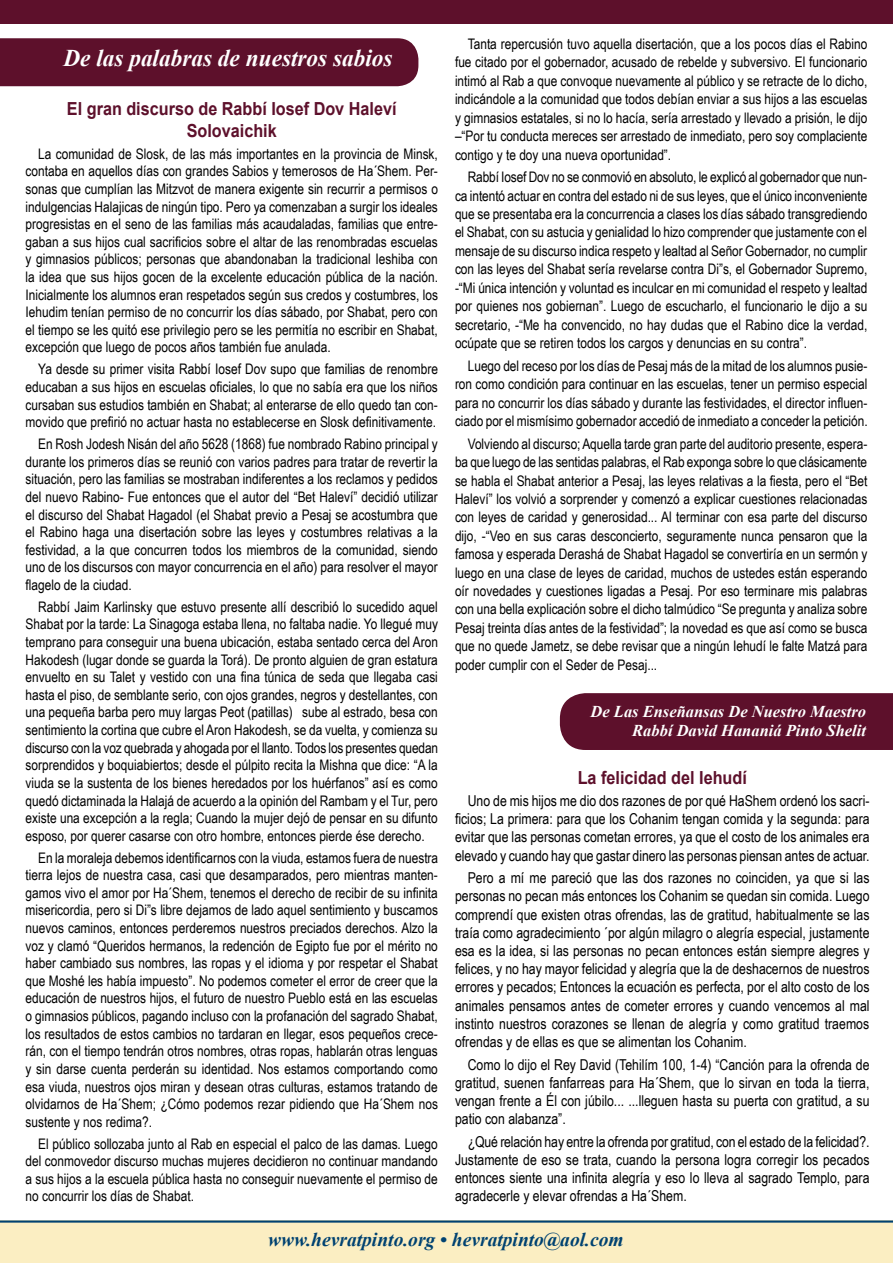
<style>
.page{position:relative;width:893px;height:1263px;background:#fff}
.page>*{position:absolute;margin:0;border:0;box-sizing:border-box;transform-origin:0 0}
.t1{font:italic 700 24px "Times New Roman";color:#fff}
.t2{font:italic 700 19.5px "Times New Roman";color:#004271}
.t3{font:700 18px/21.8px "Arial";color:#5d102b;text-align:center;scale:.9 1}
.t4{font:italic 700 16.5px/19.8px "Times New Roman";color:#fff;text-align:right}
.t5{font:15px/18.1px "Arial Narrow";color:#000;text-align:justify}
.t6{font:14.55px/17.5px "Arial Narrow";color:#000;text-align:justify}
</style>
<div class="page">
<div style="left:0;top:0;width:893px;height:24px;background:#5d102b"></div>
<div style="left:0;top:1220px;width:893px;height:43px;background:#fbeec2"></div>
<hr style="left:0;top:1220px;width:893px;height:2px;background:#004271">
<div style="left:0;top:38px;width:418px;height:48px;background:#5d102b"></div>
<div style="left:560px;top:693px;width:333px;height:57px;background:#5d102b"></div>
<h1 class="t1" style="left:63px;top:41px;width:331px">De las palabras de nuestros sabios</h1>
<p class="t3" style="left:67px;top:98px;width:368px">El gran discurso de Rabbí Iosef Dov Haleví<br>Solovaichik</p>
<p class="t6" style="left:26px;top:144px;width:414px;text-indent:13px">La comunidad de Slosk, de las más importantes en la provincia de Minsk, contaba en aquellos días con grandes Sabios y temerosos de Ha´Shem. Per&shy;sonas que cumplían las Mitzvot de manera exigente sin recurrir a permisos o indulgencias Halajicas de ningún tipo. Pero ya comenzaban a surgir los ideales progresistas en el seno de las familias más acaudaladas, familias que entre&shy;gaban a sus hijos cual sacrificios sobre el altar de las renombradas escuelas y gimnasios públicos; personas que abandonaban la tradicional Ieshiba con la idea que sus hijos gocen de la excelente educación pública de la nación.<br>Inicialmente los alumnos eran respetados según sus credos y costumbres, los Iehudim tenían permiso de no concurrir los días sábado, por Shabat, pero con el tiempo se les quitó ese privilegio pero se les permitía no escribir en Shabat, excepción que luego de pocos años también fue anulada.</p>
<p class="t6" style="left:26px;top:360px;width:414px;text-indent:13px">Ya desde su primer visita Rabbí Iosef Dov supo que familias de renombre educaban a sus hijos en escuelas oficiales, lo que no sabía era que los niños cursaban sus estudios también en Shabat; al enterarse de ello quedo tan con&shy;movido que prefirió no actuar hasta no establecerse en Slosk definitivamente.</p>
<p class="t6" style="left:26px;top:435px;width:414px;text-indent:13px">En Rosh Jodesh Nisán del año 5628 (1868) fue nombrado Rabino principal y durante los primeros días se reunió con varios padres para tratar de revertir la situación, pero las familias se mostraban indiferentes a los reclamos y pedidos del nuevo Rabino- Fue entonces que el autor del “Bet Haleví” decidió utilizar el discurso del Shabat Hagadol (el Shabat previo a Pesaj se acostumbra que el Rabino haga una disertación sobre las leyes y costumbres relativas a la festividad, a la que concurren todos los miembros de la comunidad, siendo uno de los discursos con mayor concurrencia en el año) para resolver el mayor flagelo de la ciudad.</p>
<p class="t6" style="left:26px;top:597px;width:414px;text-indent:13px">Rabbí Jaim Karlinsky que estuvo presente allí describió lo sucedido aquel Shabat por la tarde: La Sinagoga estaba llena, no faltaba nadie. Yo llegué muy temprano para conseguir una buena ubicación, estaba sentado cerca del Aron Hakodesh (lugar donde se guarda la Torá). De pronto alguien de gran estatura envuelto en su Talet y vestido con una fina túnica de seda que llegaba casi hasta el piso, de semblante serio, con ojos grandes, negros y destellantes, con una pequeña barba pero muy largas Peot (patillas) sube al estrado, besa con sentimiento la cortina que cubre el Aron Hakodesh, se da vuelta, y comienza su discurso con la voz quebrada y ahogada por el llanto. Todos los presentes quedan sorprendidos y boquiabiertos; desde el púlpito recita la Mishna que dice: “A la viuda se la sustenta de los bienes heredados por los huérfanos” así es como quedó dictaminada la Halajá de acuerdo a la opinión del Rambam y el Tur, pero existe una excepción a la regla; Cuando la mujer dejó de pensar en su difunto esposo, por querer casarse con otro hombre, entonces pierde ése derecho.</p>
<p class="t6" style="left:26px;top:848px;width:414px;text-indent:13px">En la moraleja debemos identificarnos con la viuda, estamos fuera de nuestra tierra lejos de nuestra casa, casi que desamparados, pero mientras manten&shy;gamos vivo el amor por Ha´Shem, tenemos el derecho de recibir de su infinita misericordia, pero si Di”s libre dejamos de lado aquel sentimiento y buscamos nuevos caminos, entonces perderemos nuestros preciados derechos. Alzo la voz y clamó “Queridos hermanos, la redención de Egipto fue por el mérito no haber cambiado sus nombres, las ropas y el idioma y por respetar el Shabat que Moshé les había impuesto”. No podemos cometer el error de creer que la educación de nuestros hijos, el futuro de nuestro Pueblo está en las escuelas o gimnasios públicos, pagando incluso con la profanación del sagrado Shabat, los resultados de estos cambios no tardaran en llegar, esos pequeños crece&shy;rán, con el tiempo tendrán otros nombres, otras ropas, hablarán otras lenguas y sin darse cuenta perderán su identidad. Nos estamos comportando como esa viuda, nuestros ojos miran y desean otras culturas, estamos tratando de olvidarnos de Ha´Shem; ¿Cómo podemos rezar pidiendo que Ha´Shem nos sustente y nos redima?.</p>
<p class="t6" style="left:26px;top:1134px;width:414px;text-indent:13px">El público sollozaba junto al Rab en especial el palco de las damas. Luego del conmovedor discurso muchas mujeres decidieron no continuar mandando a sus hijos a la escuela pública hasta no conseguir nuevamente el permiso de no concurrir los días de Shabat.</p>
<p class="t6" style="left:455px;top:34px;width:414px;line-height:18.5px;text-indent:13px">Tanta repercusión tuvo aquella disertación, que a los pocos días el Rabino fue citado por el gobernador, acusado de rebelde y subversivo. El funcionario intimó al Rab a que convoque nuevamente al público y se retracte de lo dicho, indicándole a la comunidad que todos debían enviar a sus hijos a las escuelas y gimnasios estatales, si no lo hacía, sería arrestado y llevado a prisión, le dijo –“Por tu conducta mereces ser arrestado de inmediato, pero soy complaciente contigo y te doy una nueva oportunidad”.</p>
<p class="t6" style="left:455px;top:167px;width:414px;line-height:18.5px;text-indent:13px">Rabbí Iosef Dov no se conmovió en absoluto, le explicó al gobernador que nun&shy;ca intentó actuar en contra del estado ni de sus leyes, que el único inconveniente que se presentaba era la concurrencia a clases los días sábado transgrediendo el Shabat, con su astucia y genialidad lo hizo comprender que justamente con el mensaje de su discurso indica respeto y lealtad al Señor Gobernador, no cumplir con las leyes del Shabat sería revelarse contra Di”s, el Gobernador Supremo, -“Mi única intención y voluntad es inculcar en mi comunidad el respeto y lealtad por quienes nos gobiernan”. Luego de escucharlo, el funcionario le dijo a su secretario, -“Me ha convencido, no hay dudas que el Rabino dice la verdad, ocúpate que se retiren todos los cargos y denuncias en su contra”.</p>
<p class="t6" style="left:455px;top:356px;width:414px;line-height:18.5px;text-indent:13px">Luego del receso por los días de Pesaj más de la mitad de los alumnos pusie&shy;ron como condición para continuar en las escuelas, tener un permiso especial para no concurrir los días sábado y durante las festividades, el director influen&shy;ciado por el mismísimo gobernador accedió de inmediato a conceder la petición.</p>
<p class="t6" style="left:455px;top:434px;width:414px;line-height:18.5px;text-indent:13px">Volviendo al discurso; Aquella tarde gran parte del auditorio presente, espera&shy;ba que luego de las sentidas palabras, el Rab exponga sobre lo que clásicamente se habla el Shabat anterior a Pesaj, las leyes relativas a la fiesta, pero el “Bet Haleví” los volvió a sorprender y comenzó a explicar cuestiones relacionadas con leyes de caridad y generosidad... Al terminar con esa parte del discurso dijo, -“Veo en sus caras desconcierto, seguramente nunca pensaron que la famosa y esperada Derashá de Shabat Hagadol se convertiría en un sermón y luego en una clase de leyes de caridad, muchos de ustedes están esperando oír novedades y cuestiones ligadas a Pesaj. Por eso terminare mis palabras con una bella explicación sobre el dicho talmúdico “Se pregunta y analiza sobre Pesaj treinta días antes de la festividad”; la novedad es que así como se busca que no quede Jametz, se debe revisar que a ningún Iehudí le falte Matzá para poder cumplir con el Seder de Pesaj...</p>
<p class="t4" style="left:590px;top:701px;width:277px">De Las Enseñansas De Nuestro Maestro<br>Rabbí David Hananiá Pinto Shelit</p>
<p class="t3" style="left:578px;top:767px;width:190px">La felicidad del Iehudí</p>
<p class="t5" style="left:455px;top:791px;width:416px;text-indent:13px">Uno de mis hijos me dio dos razones de por qué HaShem ordenó los sacri&shy;ficios; La primera: para que los Cohanim tengan comida y la segunda: para evitar que las personas cometan errores, ya que el costo de los animales era elevado y cuando hay que gastar dinero las personas piensan antes de actuar.</p>
<p class="t5" style="left:455px;top:868px;width:416px;text-indent:13px">Pero a mí me pareció que las dos razones no coinciden, ya que si las personas no pecan más entonces los Cohanim se quedan sin comida. Luego comprendí que existen otras ofrendas, las de gratitud, habitualmente se las traía como agradecimiento ´por algún milagro o alegría especial, justamente esa es la idea, si las personas no pecan entonces están siempre alegres y felices, y no hay mayor felicidad y alegría que la de deshacernos de nuestros errores y pecados; Entonces la ecuación es perfecta, por el alto costo de los animales pensamos antes de cometer errores y cuando vencemos al mal instinto nuestros corazones se llenan de alegría y como gratitud traemos ofrendas y de ellas es que se alimentan los Cohanim.</p>
<p class="t5" style="left:455px;top:1054px;width:416px;text-indent:13px">Como lo dijo el Rey David (Tehilím 100, 1-4) “Canción para la ofrenda de gratitud, suenen fanfarreas para Ha´Shem, que lo sirvan en toda la tierra, vengan frente a Él con júbilo... ...lleguen hasta su puerta con gratitud, a su patio con alabanza”.</p>
<p class="t5" style="left:455px;top:1132px;width:416px;text-indent:13px">¿Qué relación hay entre la ofrenda por gratitud, con el estado de la felicidad?.<br>Justamente de eso se trata, cuando la persona logra corregir los pecados entonces siente una infinita alegría y eso lo lleva al sagrado Templo, para agradecerle y elevar ofrendas a Ha´Shem.</p>
<h2 class="t2" style="left:268px;top:1225px;width:357px">www.hevratpinto.org • hevratpinto@aol.com</h2>
</div>
